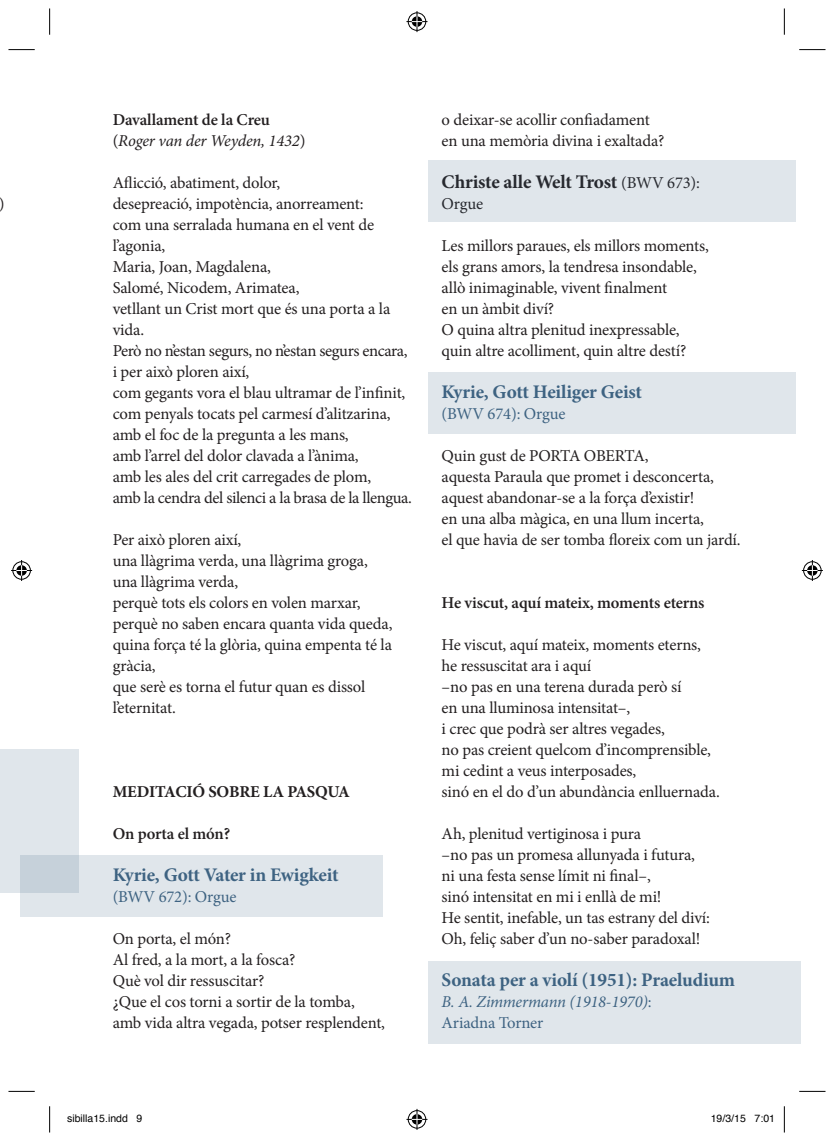
<style>
.page{position:relative;width:834px;height:1141px;background:#fff}
.page>*{position:absolute;margin:0;border:0;box-sizing:border-box;transform-origin:0 0}
.t1{font:700 19.25px "Minion Pro";letter-spacing:-.01em;color:#3e6382}
.t2{font:700 19.25px "Minion Pro";letter-spacing:-.01em;color:#231f20}
.t3{font:16.62px/21px "Minion Pro";letter-spacing:-.01em;color:#231f20}
.t4{font:600 16.62px "Minion Pro";letter-spacing:-.01em;color:#231f20}
.t5{font:italic 16.62px/21px "Minion Pro";letter-spacing:-.01em;color:#231f20}
.t6{font:italic 16.62px/21px "Minion Pro";letter-spacing:-.01em;color:#3e6382}
.t7{font:16.62px "Minion Pro";letter-spacing:-.01em;color:#3e6382}
.t8{font:700 16.62px "Minion Pro";letter-spacing:-.015em;color:#231f20}
.t9{font:10.5px "Helvetica";color:#000}
.s1{font-weight:600;font-style:normal}
.s2{font-style:normal}
.s3{font-weight:400;font-size:16.62px}
</style>
<div class="page">
<div style="left:428px;top:372px;width:367px;height:62px;background:#e0e6eb"></div>
<div style="left:20px;top:855px;width:362px;height:61px;background:#e0e6eb"></div>
<div style="left:428px;top:961px;width:372px;height:82px;background:#e0e6eb"></div>
<div style="left:428px;top:160px;width:367px;height:61px;background:#e0e6eb"></div>
<svg style="left:0;top:749px;width:79px;height:144px;background:#dae1e7"></svg>
<svg style="left:8px;top:49px;width:27px;height:1px"></svg>
<svg style="left:799px;top:49px;width:26px;height:1px"></svg>
<svg style="left:8px;top:1091px;width:27px;height:1px"></svg>
<svg style="left:799px;top:1091px;width:26px;height:1px"></svg>
<svg style="left:49px;top:8px;width:1px;height:27px"></svg>
<svg style="left:49px;top:1106px;width:1px;height:26px"></svg>
<svg style="left:783px;top:8px;width:1px;height:27px"></svg>
<svg style="left:783px;top:1106px;width:1px;height:26px"></svg>
<svg style="left:406px;top:11px;width:21px;height:21px"></svg>
<svg style="left:406px;top:1109px;width:21px;height:21px"></svg>
<svg style="left:11px;top:560px;width:21px;height:21px"></svg>
<svg style="left:801px;top:560px;width:21px;height:21px"></svg>
<p class="t3" style="left:-2px;top:193px;width:7px">)</p>
<p class="t5" style="left:113px;top:109px;width:194px"><span class="s1">Davallament de la Creu </span><span class="s2">(</span>Roger van der Weyden, 1432<span class="s2">)</span></p>
<p class="t3" style="left:113px;top:172px;width:301px">Aflicció, abatiment, dolor,<br>desepreació, impotència, anorreament:<br>com una serralada humana en el vent de l’agonia,<br>Maria, Joan, Magdalena,<br>Salomé, Nicodem, Arimatea,<br>vetllant un Crist mort que és una porta a la vida.<br>Però no n’estan segurs, no n’estan segurs encara, i per això ploren així,<br>com gegants vora el blau ultramar de l’infinit, com penyals tocats pel carmesí d’alitzarina, amb el foc de la pregunta a les mans,<br>amb l’arrel del dolor clavada a l’ànima,<br>amb les ales del crit carregades de plom,<br>amb la cendra del silenci a la brasa de la llengua.</p>
<p class="t3" style="left:113px;top:529px;width:281px">Per això ploren així,<br>una llàgrima verda, una llàgrima groga, una llàgrima verda,<br>perquè tots els colors en volen marxar, perquè no saben encara quanta vida queda, quina força té la glòria, quina empenta té la gràcia,<br>que serè es torna el futur quan es dissol l’eternitat.</p>
<p class="t8" style="left:113px;top:780px;width:238px">MEDITACIÓ SOBRE LA PASQUA</p>
<p class="t4" style="left:113px;top:822px;width:119px">On porta el món?</p>
<p class="t1" style="left:113px;top:861px;width:227px">Kyrie, Gott Vater in Ewigkeit</p>
<p class="t7" style="left:113px;top:885px;width:125px">(BWV 672): Orgue</p>
<p class="t3" style="left:113px;top:928px;width:274px">On porta, el món?<br>Al fred, a la mort, a la fosca?<br>Què vol dir ressuscitar?<br>¿Que el cos torni a sortir de la tomba, amb vida altra vegada, potser resplendent,</p>
<p class="t3" style="left:441px;top:109px;width:224px">o deixar-se acollir confiadament en una memòria divina i exaltada?</p>
<p class="t2" style="left:441px;top:168px;width:260px">Christe alle Welt Trost <span class="s3">(BWV 673):</span></p>
<p class="t3" style="left:441px;top:193px;width:43px">Orgue</p>
<p class="t3" style="left:441px;top:235px;width:268px">Les millors paraues, els millors moments, els grans amors, la tendresa insondable, allò inimaginable, vivent finalment<br>en un àmbit diví?<br>O quina altra plenitud inexpressable, quin altre acolliment, quin altre destí?</p>
<p class="t1" style="left:441px;top:378px;width:202px">Kyrie, Gott Heiliger Geist</p>
<p class="t7" style="left:441px;top:402px;width:125px">(BWV 674): Orgue</p>
<p class="t3" style="left:441px;top:445px;width:300px">Quin gust de PORTA OBERTA,<br>aquesta Paraula que promet i desconcerta, aquest abandonar-se a la força d’existir!<br>en una alba màgica, en una llum incerta,<br>el que havia de ser tomba floreix com un jardí.</p>
<p class="t4" style="left:441px;top:591px;width:264px">He viscut, aquí mateix, moments eterns</p>
<p class="t3" style="left:441px;top:634px;width:280px">He viscut, aquí mateix, moments eterns, he ressuscitat ara i aquí<br>–no pas en una terena durada però sí<br>en una lluminosa intensitat–,<br>i crec que podrà ser altres vegades,<br>no pas creient quelcom d’incomprensible, mi cedint a veus interposades,<br>sinó en el do d’un abundància enlluernada.</p>
<p class="t3" style="left:441px;top:823px;width:270px">Ah, plenitud vertiginosa i pura<br>–no pas un promesa allunyada i futura, ni una festa sense límit ni final–,<br>sinó intensitat en mi i enllà de mi!<br>He sentit, inefable, un tas estrany del diví:<br>Oh, feliç saber d’un no-saber paradoxal!</p>
<p class="t1" style="left:441px;top:966px;width:295px">Sonata per a violí (1951): Praeludium</p>
<p class="t6" style="left:441px;top:991px;width:211px">B. A. Zimmermann (1918-1970)<span class="s2">:<br>Ariadna Torner</span></p>
<p class="t9" style="left:67px;top:1110px;width:77px">sibilla15.indd 9</p>
<p class="t9" style="left:710px;top:1110px;width:66px">19/3/15 7:01</p>
</div>
